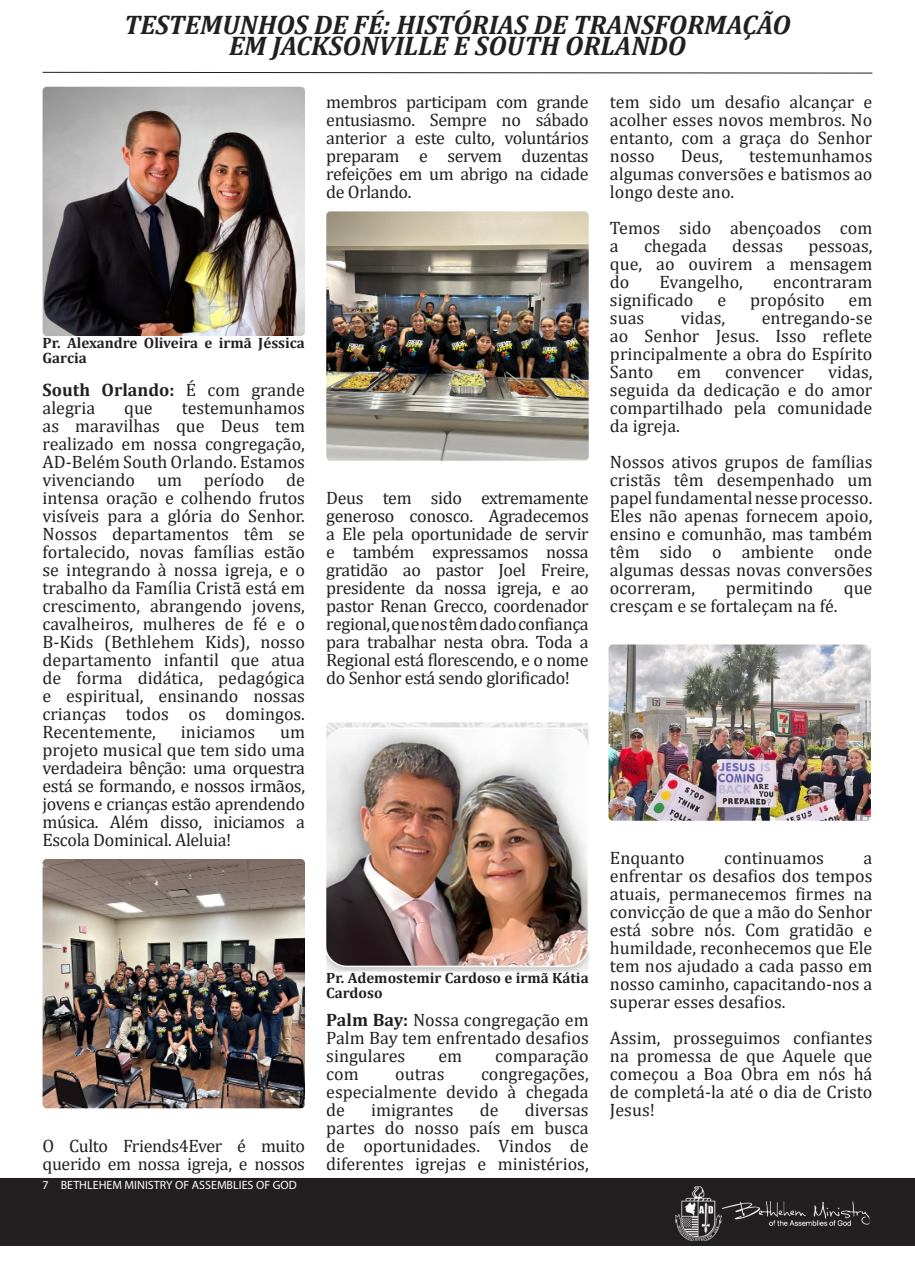
<style>
.page{position:relative;width:915px;height:1263px;background:#fff}
.page>*{position:absolute;margin:0;border:0;box-sizing:border-box;transform-origin:0 0}
.t1{font:italic 700 27px/21px "Cambria";color:#231f20;text-align:center}
.t2{font:18px/18px "Cambria";color:#231f20;text-align:justify}
.t3{font:18px/18px "Cambria";letter-spacing:-.02em;color:#231f20}
.Folio_-_Section_Title{font:700 15px/15px "Cambria";color:#231f20}
.Folio_-_Page_Number{font:12px "Myriad Pro";color:#fff}
.s1{font-weight:700}
</style>
<div class="page">
<div style="left:0;top:1178px;width:914px;height:68px;background:#231f20"></div>
<img style="left:676px;top:1187px;width:191px;height:52px">
<div style="left:673px;top:1184px;width:197px;height:58px;border:2px solid #231f20"></div>
<svg style="left:42px;top:72px;width:830px;height:2px"></svg>
<img style="left:326px;top:722px;width:262px;height:250px">
<img style="left:608px;top:644px;width:262px;height:177px">
<img style="left:43px;top:87px;width:262px;height:249px">
<img style="left:43px;top:859px;width:262px;height:249px">
<img style="left:326px;top:211px;width:262px;height:250px">
<p class="t1" style="left:124px;top:13px;width:667px">TESTEMUNHOS DE FÉ: HISTÓRIAS DE TRANSFORMAÇÃO<br>EM JACKSONVILLE E SOUTH ORLANDO</p>
<p class="Folio_-_Section_Title" style="left:43px;top:335px;width:264px">Pr. Alexandre Oliveira e irmã Jéssica<br>Garcia</p>
<p class="t2" style="left:43px;top:381px;width:264px"><span class="s1">South Orlando:</span> É com grande alegria</p>
<p class="t2" style="left:43px;top:399px;width:264px;text-indent:139px">testemunhamos as maravilhas que Deus tem realizado em nossa congregação, AD-Belém South Orlando. Estamos vivenciando um período de intensa oração e colhendo frutos visíveis para a glória do Senhor.<br>Nossos departamentos têm se fortalecido, novas famílias estão se integrando à nossa igreja, e o trabalho da Família Cristã está em crescimento, abrangendo jovens, cavalheiros, mulheres de fé e o B-Kids (Bethlehem Kids), nosso departamento infantil que atua de forma didática, pedagógica e espiritual, ensinando nossas crianças todos os domingos.<br>Recentemente,</p>
<p class="t2" style="left:124px;top:399px;width:30px">que</p>
<p class="t2" style="left:181px;top:723px;width:76px">iniciamos</p>
<p class="t2" style="left:43px;top:723px;width:264px;text-indent:237px">um projeto musical que tem sido uma verdadeira bênção: uma orquestra está se formando, e nossos irmãos, jovens e crianças estão aprendendo música. Além disso, iniciamos a Escola Dominical. Aleluia!</p>
<p class="t3" style="left:43px;top:1137px;width:264px">O Culto Friends4Ever é muito querido em nossa igreja, e nossos</p>
<p class="Folio_-_Page_Number" style="left:43px;top:1177px;width:256px">7 BETHLEHEM MINISTRY OF ASSEMBLIES OF GOD</p>
<p class="t2" style="left:326px;top:93px;width:264px">membros participam com grande entusiasmo. Sempre no sábado anterior a este culto, voluntários preparam e servem duzentas refeições em um abrigo na cidade de Orlando.</p>
<p class="t2" style="left:326px;top:489px;width:264px">Deus tem sido extremamente generoso conosco. Agradecemos a Ele pela oportunidade de servir e também expressamos nossa gratidão ao pastor Joel Freire, presidente da nossa igreja, e ao pastor Renan Grecco, coordenador regional, que nos têm dado confiança para trabalhar nesta obra. Toda a Regional está florescendo, e o nome do Senhor está sendo glorificado!</p>
<p class="t2" style="left:609px;top:93px;width:264px">tem sido um desafio alcançar e acolher esses novos membros. No entanto, com a graça do Senhor nosso</p>
<p class="t2" style="left:609px;top:147px;width:264px;text-indent:139px">testemunhamos algumas conversões e batismos ao longo deste ano.</p>
<p class="t2" style="left:609px;top:219px;width:264px">Temos sido abençoados com a</p>
<p class="t2" style="left:680px;top:147px;width:44px">Deus,</p>
<p class="t2" style="left:643px;top:237px;width:64px">chegada</p>
<p class="t2" style="left:732px;top:237px;width:52px">dessas</p>
<p class="t2" style="left:609px;top:237px;width:264px;text-indent:198px">pessoas, que, ao ouvirem a mensagem do</p>
<p class="t2" style="left:659px;top:273px;width:85px">Evangelho,</p>
<p class="t2" style="left:772px;top:273px;width:101px">encontraram</p>
<p class="t2" style="left:609px;top:291px;width:85px">significado</p>
<p class="t2" style="left:717px;top:291px;width:10px">e</p>
<p class="t2" style="left:749px;top:291px;width:76px">propósito</p>
<p class="t2" style="left:848px;top:291px;width:25px">em</p>
<p class="t2" style="left:609px;top:309px;width:36px">suas</p>
<p class="t2" style="left:680px;top:309px;width:46px">vidas,</p>
<p class="t2" style="left:609px;top:309px;width:264px;text-indent:152px">entregando-se ao Senhor Jesus. Isso reflete principalmente a obra do Espírito Santo</p>
<p class="t2" style="left:609px;top:363px;width:264px;text-indent:218px">vidas, seguida da dedicação e do amor compartilhado pela comunidade da igreja.</p>
<p class="t2" style="left:609px;top:453px;width:264px">Nossos ativos grupos de famílias cristãs têm desempenhado um papel fundamental nesse processo.<br>Eles não apenas fornecem apoio, ensino e comunhão, mas também têm sido o ambiente onde algumas dessas novas conversões ocorreram,</p>
<p class="t2" style="left:677px;top:363px;width:25px">em</p>
<p class="t2" style="left:724px;top:363px;width:80px">convencer</p>
<p class="t2" style="left:725px;top:579px;width:88px">permitindo</p>
<p class="t2" style="left:843px;top:579px;width:30px">que</p>
<p class="t2" style="left:609px;top:597px;width:229px">cresçam e se fortaleçam na fé.</p>
<p class="Folio_-_Section_Title" style="left:326px;top:970px;width:264px">Pr. Ademostemir Cardoso e irmã Kátia<br>Cardoso</p>
<p class="t2" style="left:326px;top:1011px;width:264px"><span class="s1">Palm Bay:</span> Nossa congregação em Palm Bay tem enfrentado desafios singulares</p>
<p class="t2" style="left:438px;top:1047px;width:25px">em</p>
<p class="t2" style="left:495px;top:1047px;width:95px">comparação</p>
<p class="t2" style="left:326px;top:1065px;width:264px;text-indent:155px">congregações, especialmente devido à chegada de</p>
<p class="t2" style="left:326px;top:1065px;width:34px">com</p>
<p class="t2" style="left:395px;top:1065px;width:51px">outras</p>
<p class="t2" style="left:326px;top:1101px;width:264px;text-indent:198px">diversas partes do nosso país em busca de oportunidades. Vindos de diferentes igrejas e ministérios,</p>
<p class="t2" style="left:371px;top:1101px;width:84px">imigrantes</p>
<p class="t2" style="left:479px;top:1101px;width:20px">de</p>
<p class="t2" style="left:609px;top:849px;width:76px">Enquanto</p>
<p class="t2" style="left:724px;top:849px;width:101px">continuamos</p>
<p class="t2" style="left:609px;top:849px;width:264px;text-indent:253px">a enfrentar os desafios dos tempos atuais, permanecemos firmes na convicção de que a mão do Senhor está sobre nós. Com gratidão e humildade, reconhecemos que Ele tem nos ajudado a cada passo em nosso caminho, capacitando-nos a superar esses desafios.</p>
<p class="t2" style="left:609px;top:1029px;width:264px">Assim, prosseguimos confiantes na promessa de que Aquele que começou a Boa Obra em nós há de completá-la até o dia de Cristo Jesus!</p>
</div>
